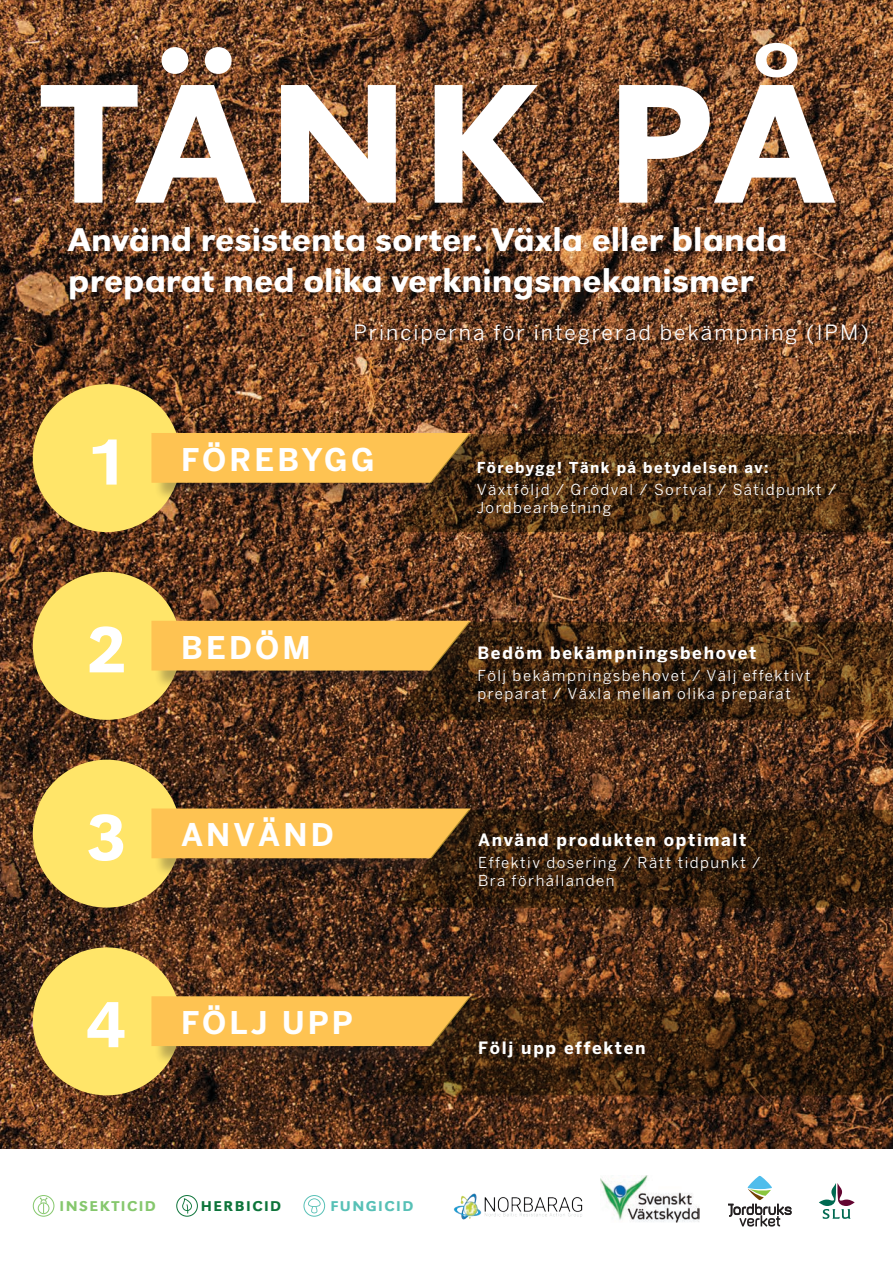
<style>
.page{position:relative;width:893px;height:1263px;background:#fff}
.page>*{position:absolute;margin:0;border:0;box-sizing:border-box;transform-origin:0 0}
.t1{font:176.4px "URW Grotesk TOT Med Wid";letter-spacing:.04em;color:#fff}
.t2{font:34.2px/41px "URW Grotesk TOT Med Wid";color:#fff}
.t3{font:700 31.05px "Benton Sans";letter-spacing:.1em;color:#fff}
.t4{font:20.85px "Benton Sans";letter-spacing:.1em;color:#fff}
.t5{font:700 16.95px "Benton Sans";letter-spacing:.1em;color:#fff}
.t6{font:15px/18px "Benton Sans";letter-spacing:.1em;color:#fff}
.t7{font:700 15px "Benton Sans";letter-spacing:.1em;color:#fff}
.t8{font:14.7px "URW Grotesk TOT Med Wid";letter-spacing:.1em;color:#85c76c}
.t9{font:14.7px "URW Grotesk TOT Med Wid";letter-spacing:.1em;color:#0d743a}
.t10{font:14.7px "URW Grotesk TOT Med Wid";letter-spacing:.1em;color:#57c0b6}
.s1{font-family:"URW Grotesk TOT Med Wid";font-weight:400;font-size:67.65px}
</style>
<div class="page">
<img style="left:0;top:0;width:893px;height:1148px">
<img style="left:601px;top:1176px;width:98px;height:46px">
<svg style="left:819px;top:1183px;width:36px;height:36px"></svg>
<svg style="left:728px;top:1176px;width:64px;height:51px"></svg>
<div style="left:33px;top:1195px;width:21px;height:22px;border:1px solid #85c76c;border-radius:50%"></div>
<svg style="left:38px;top:1197px;width:11px;height:17px"></svg>
<div style="left:303px;top:1195px;width:22px;height:22px;border:1px solid #57c0b6;border-radius:50%"></div>
<svg style="left:308px;top:1198px;width:13px;height:15px"></svg>
<div style="left:176px;top:1195px;width:22px;height:22px;border:1px solid #0d743a;border-radius:50%"></div>
<svg style="left:182px;top:1198px;width:10px;height:15px"></svg>
<div style="left:33px;top:384px;width:148px;height:148px;background:#ffe569;border-radius:50%"></div>
<div style="left:154px;top:435px;width:335px;height:67px;background:#231f20;opacity:.31"></div>
<div style="left:151px;top:433px;width:320px;height:50px;background:#fec352"></div>
<svg style="left:391px;top:434px;width:502px;height:98px;background:#563819"></svg>
<div style="left:33px;top:572px;width:148px;height:148px;background:#ffe569;border-radius:50%"></div>
<div style="left:154px;top:623px;width:335px;height:66px;background:#231f20;opacity:.31"></div>
<div style="left:151px;top:621px;width:320px;height:49px;background:#fec352"></div>
<svg style="left:391px;top:622px;width:502px;height:98px;background:#4f3316"></svg>
<div style="left:33px;top:760px;width:148px;height:148px;background:#ffe569;border-radius:50%"></div>
<div style="left:154px;top:811px;width:335px;height:66px;background:#231f20;opacity:.31"></div>
<div style="left:151px;top:808px;width:320px;height:50px;background:#fec352"></div>
<svg style="left:391px;top:810px;width:502px;height:97px;background:#422b13"></svg>
<div style="left:33px;top:947px;width:148px;height:148px;background:#ffe569;border-radius:50%"></div>
<div style="left:154px;top:998px;width:335px;height:67px;background:#231f20;opacity:.31"></div>
<div style="left:151px;top:996px;width:320px;height:50px;background:#fec352"></div>
<svg style="left:391px;top:997px;width:502px;height:98px;background:#462c13"></svg>
<img style="left:453px;top:1193px;width:130px;height:27px">
<h1 class="t1" style="left:45px;top:38px;width:792px">TÄNK PÅ</h1>
<h2 class="t2" style="left:68px;top:220px;width:721px">Använd resistenta sorter. Växla eller blanda preparat med olika verkningsmekanismer</h2>
<h3 class="t4" style="left:354px;top:320px;width:517px">Principerna för integrerad bekämpning (IPM)</h3>
<h3 class="t3" style="left:86px;top:441px;width:290px"><span class="s1">1</span> FÖREBYGG</h3>
<h3 class="t3" style="left:86px;top:629px;width:226px"><span class="s1">2</span> BEDÖM</h3>
<h3 class="t3" style="left:86px;top:816px;width:249px"><span class="s1">3</span> ANVÄND</h3>
<h3 class="t3" style="left:85px;top:1004px;width:269px"><span class="s1">4</span> FÖLJ UPP</h3>
<p class="t8" style="left:60px;top:1198px;width:98px">INSEKTICID</p>
<p class="t9" style="left:201px;top:1198px;width:82px">HERBICID</p>
<p class="t10" style="left:331px;top:1198px;width:84px">FUNGICID</p>
<p class="t7" style="left:477px;top:458px;width:293px">Förebygg! Tänk på betydelsen av:</p>
<p class="t6" style="left:477px;top:480px;width:361px">Växtföljd / Grödval / Sortval / Såtidpunkt /<br>Jordbearbetning</p>
<p class="t5" style="left:477px;top:643px;width:281px">Bedöm bekämpningsbehovet</p>
<p class="t6" style="left:477px;top:667px;width:335px">Följ bekämpningsbehovet / Välj effektivt preparat / Växla mellan olika preparat</p>
<p class="t5" style="left:478px;top:830px;width:270px">Använd produkten optimalt</p>
<p class="t6" style="left:478px;top:854px;width:284px">Effektiv dosering / Rätt tidpunkt /<br>Bra förhållanden</p>
<p class="t5" style="left:478px;top:1038px;width:169px">Följ upp effekten</p>
</div>
